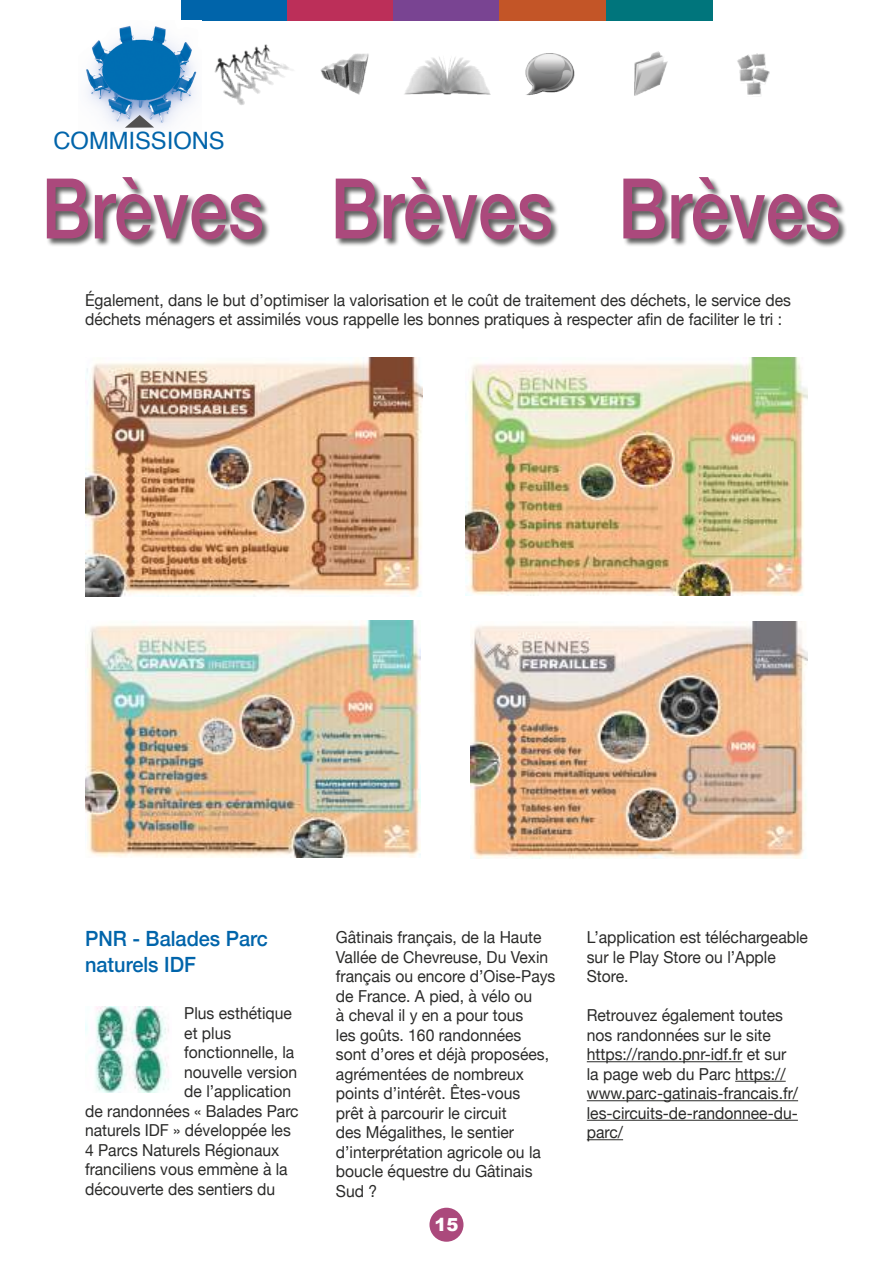
<style>
.page{position:relative;width:893px;height:1263px;background:#fff}
.page>*{position:absolute;margin:0;border:0;box-sizing:border-box;transform-origin:0 0}
.t1{font:500 83.85px "Helvetica Neue";color:#ab497c;scale:.83 1}
.t2{font:23.85px "Helvetica";color:#0064aa}
.t3{font:500 21px/25.2px "Helvetica Neue";color:#0064aa;scale:.95 1}
.t4{font:900 18px "Arial";color:#fff}
.t5{font:16.5px/19.5px "Helvetica Neue";color:#2b2b2a;scale:.95 1}
</style>
<div class="page">
<div style="left:429px;top:1208px;width:34px;height:34px;background:#ab497c;border-radius:50%"></div>
<div style="left:47px;top:178px;width:224px;height:70px;background:#2b2b2a;opacity:.75"></div>
<div style="left:335px;top:178px;width:225px;height:70px;background:#2b2b2a;opacity:.75"></div>
<div style="left:623px;top:178px;width:225px;height:70px;background:#2b2b2a;opacity:.75"></div>
<img style="left:214px;top:44px;width:79px;height:61px">
<img style="left:320px;top:53px;width:49px;height:42px">
<img style="left:404px;top:57px;width:87px;height:38px">
<img style="left:525px;top:53px;width:50px;height:43px">
<img style="left:634px;top:51px;width:34px;height:45px">
<img style="left:737px;top:53px;width:32px;height:44px">
<div style="left:181px;top:0;width:112px;height:20px;background:#0064aa"></div>
<div style="left:287px;top:0;width:113px;height:20px;background:#bc2f59"></div>
<div style="left:393px;top:0;width:113px;height:20px;background:#794492"></div>
<div style="left:500px;top:0;width:112px;height:20px;background:#c35527"></div>
<div style="left:606px;top:0;width:106px;height:20px;background:#00757c"></div>
<img style="left:86px;top:25px;width:111px;height:103px">
<svg style="left:125px;top:115px;width:29px;height:13px"></svg>
<hr style="left:587px;top:1061px;width:155px;height:1px;background:#2b2b2a">
<hr style="left:735px;top:1081px;width:51px;height:1px;background:#2b2b2a">
<hr style="left:587px;top:1100px;width:211px;height:1px;background:#2b2b2a">
<hr style="left:587px;top:1120px;width:211px;height:1px;background:#2b2b2a">
<hr style="left:587px;top:1139px;width:36px;height:1px;background:#2b2b2a">
<img style="left:85px;top:357px;width:337px;height:239px">
<img style="left:85px;top:621px;width:336px;height:236px">
<img style="left:466px;top:357px;width:342px;height:238px">
<img style="left:471px;top:621px;width:337px;height:238px">
<img style="left:85px;top:1006px;width:84px;height:87px">
<h2 class="t2" style="left:53px;top:123px;width:173px">COMMISSIONS</h2>
<h1 class="t1" style="left:42px;top:141px;width:964px">Brèves Brèves Brèves</h1>
<p class="t5" style="left:85px;top:291px;width:744px">Également, dans le but d’optimiser la valorisation et le coût de traitement des déchets, le service des déchets ménagers et assimilés vous rappelle les bonnes pratiques à respecter afin de faciliter le tri :</p>
<p class="t3" style="left:85px;top:924px;width:194px">PNR - Balades Parc naturels IDF</p>
<p class="t5" style="left:184px;top:1004px;width:115px">Plus esthétique</p>
<p class="t5" style="left:184px;top:1024px;width:51px">et plus</p>
<p class="t5" style="left:184px;top:1043px;width:117px">fonctionnelle, la</p>
<p class="t5" style="left:184px;top:1063px;width:120px">nouvelle version</p>
<p class="t5" style="left:184px;top:1082px;width:114px">de l’application</p>
<p class="t5" style="left:85px;top:1102px;width:226px">de randonnées « Balades Parc</p>
<p class="t5" style="left:85px;top:1121px;width:218px">naturels IDF » développée les</p>
<p class="t5" style="left:85px;top:1141px;width:206px">4 Parcs Naturels Régionaux</p>
<p class="t5" style="left:85px;top:1160px;width:215px">franciliens vous emmène à la</p>
<p class="t5" style="left:85px;top:1180px;width:202px">découverte des sentiers du</p>
<p class="t5" style="left:336px;top:928px;width:233px">Gâtinais français, de la Haute<br>Vallée de Chevreuse, Du Vexin français ou encore d’Oise-Pays de France. A pied, à vélo ou<br>à cheval il y en a pour tous<br>les goûts. 160 randonnées sont d’ores et déjà proposées, agrémentées de nombreux points d’intérêt. Êtes-vous<br>prêt à parcourir le circuit<br>des Mégalithes, le sentier d’interprétation agricole ou la boucle équestre du Gâtinais<br>Sud ?</p>
<p class="t5" style="left:587px;top:928px;width:234px">L’application est téléchargeable sur le Play Store ou l’Apple<br>Store.</p>
<p class="t5" style="left:587px;top:1006px;width:224px">Retrouvez également toutes nos randonnées sur le site https://rando.pnr-idf.fr et sur la page web du Parc https:// www.parc-gatinais-francais.fr/ les-circuits-de-randonnee-du&shy;parc/</p>
<p class="t4" style="left:434px;top:1212px;width:26px">15</p>
</div>
